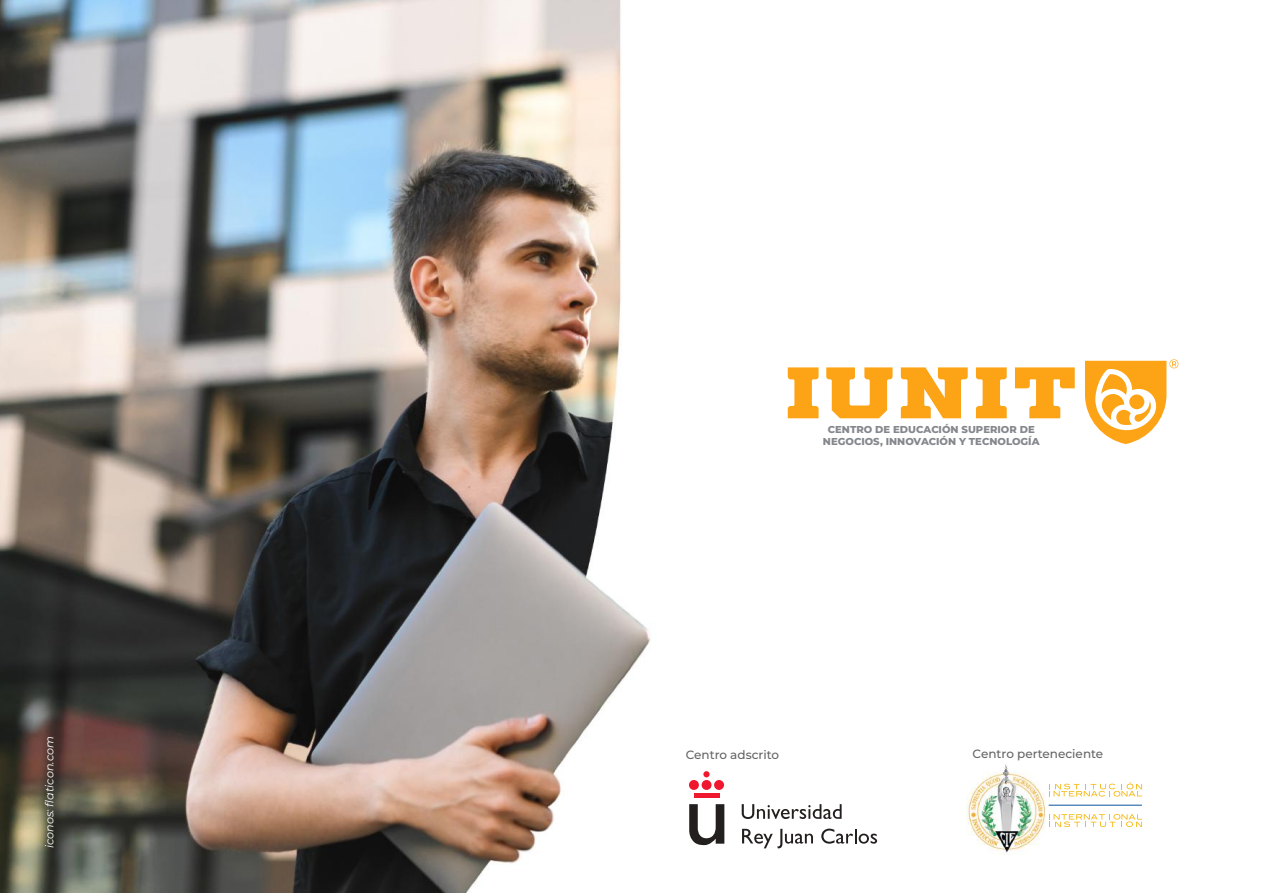
<style>
.page{position:relative;width:1263px;height:893px;background:#fff}
.page>*{position:absolute;margin:0;border:0;box-sizing:border-box;transform-origin:0 0}
.t1{font:500 12px "Montserrat";color:#656365}
.t2{font:italic 11.25px "Montserrat";color:#fff}
.t3{font:800 10.05px/12px "Montserrat";color:#84878c;text-align:center}
</style>
<div class="page">
<img style="left:0;top:0;width:1179px;height:893px">
<hr style="left:1049px;top:805px;width:93px;height:1px;background:#0854a1">
<svg style="left:1049px;top:782px;width:93px;height:15px"></svg>
<svg style="left:1049px;top:814px;width:93px;height:13px"></svg>
<img style="left:966px;top:762px;width:80px;height:92px">
<hr style="left:694px;top:793px;width:25px;height:4px;background:#ef182e">
<div style="left:702px;top:780px;width:9px;height:10px;background:#ef182e;border-radius:50%"></div>
<div style="left:689px;top:780px;width:10px;height:10px;background:#ef182e;border-radius:50%"></div>
<div style="left:714px;top:780px;width:10px;height:10px;background:#ef182e;border-radius:50%"></div>
<svg style="left:703px;top:771px;width:6px;height:6px"></svg>
<svg style="left:689px;top:804px;width:35px;height:41px"></svg>
<svg style="left:742px;top:829px;width:71px;height:19px"></svg>
<svg style="left:821px;top:829px;width:56px;height:15px"></svg>
<svg style="left:742px;top:804px;width:100px;height:15px"></svg>
<svg style="left:826px;top:367px;width:66px;height:51px"></svg>
<svg style="left:901px;top:367px;width:67px;height:51px"></svg>
<svg style="left:976px;top:367px;width:31px;height:51px"></svg>
<svg style="left:788px;top:367px;width:30px;height:51px"></svg>
<svg style="left:1015px;top:367px;width:60px;height:51px"></svg>
<svg style="left:1085px;top:359px;width:93px;height:85px"></svg>
<p class="t2" style="left:42px;top:848px;width:114px;rotate:-90deg">iconos: flaticon.com</p>
<p class="t3" style="left:823px;top:423px;width:218px">CENTRO DE EDUCACIÓN SUPERIOR DE<br>NEGOCIOS, INNOVACIÓN Y TECNOLOGÍA</p>
<p class="t1" style="left:686px;top:746px;width:95px">Centro adscrito</p>
<p class="t1" style="left:973px;top:746px;width:132px">Centro perteneciente</p>
</div>
